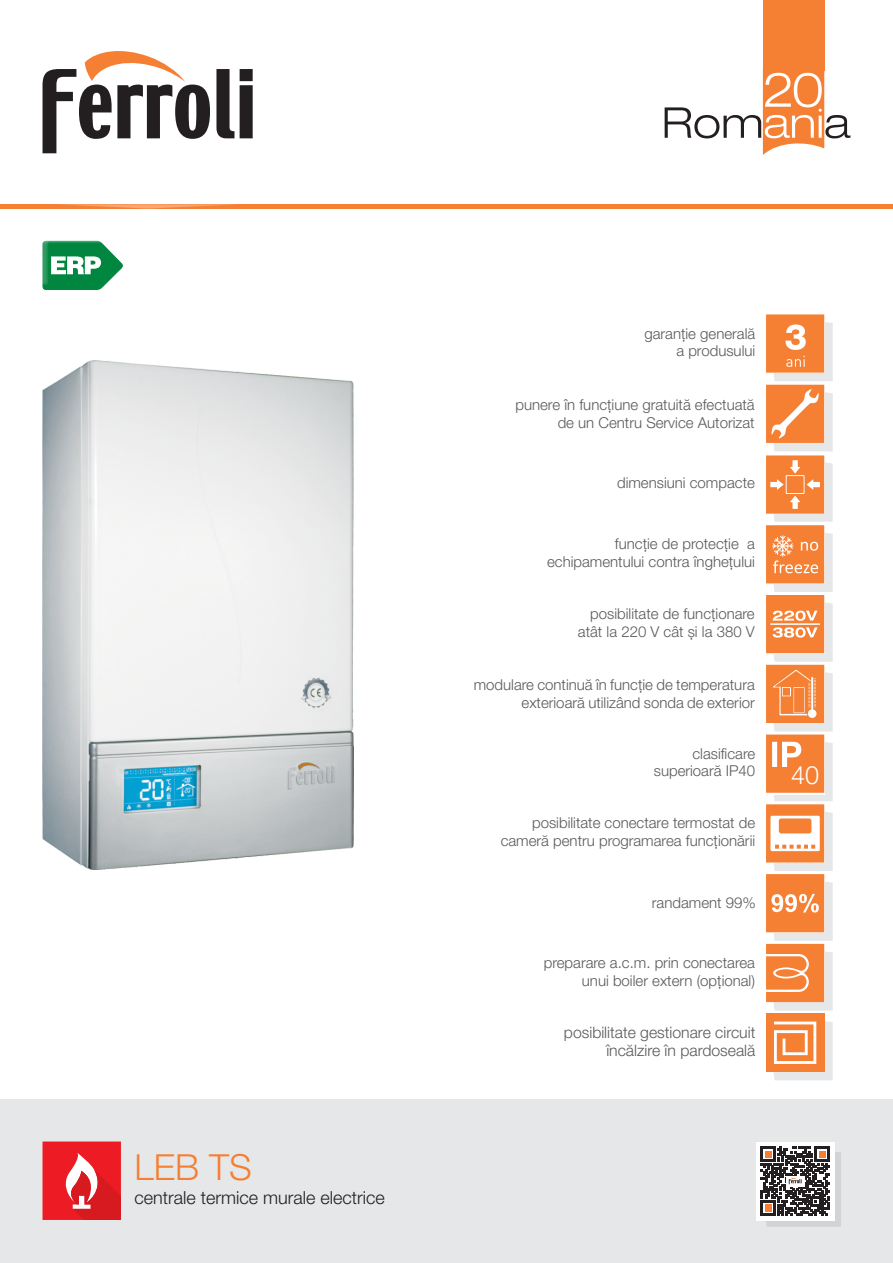
<style>
.page{position:relative;width:893px;height:1263px;background:#fff}
.page>*{position:absolute;margin:0;border:0;box-sizing:border-box;transform-origin:0 0}
.t1{font:300 36px "Helvetica Neue LT Com";color:#f57f32}
.t2{font:300 25.2px "Helvetica Neue LT Com";color:#fff}
.t3{font:300 18px "Helvetica Neue LT Com";color:#231f20}
.t4{font:300 15.75px/18.6px "Helvetica Neue LT Com";color:#58595b;text-align:right}
.t5{font:300 15px/17.7px "Helvetica Neue LT Com";color:#58595b;text-align:right}
</style>
<div class="page">
<svg style="left:766px;top:314px;width:67px;height:766px;background:#f4ab7b"></svg>
<svg style="left:45px;top:240px;width:53px;height:1px"></svg>
<svg style="left:42px;top:241px;width:81px;height:49px"></svg>
<img style="left:43px;top:361px;width:310px;height:509px">
<div style="left:0;top:1099px;width:893px;height:164px;background:#e6e7e8"></div>
<svg style="left:43px;top:1141px;width:78px;height:79px;background:#e9373e"></svg>
<div style="left:763px;top:0;width:61px;height:71px;background:#f57f32"></div>
<svg style="left:216px;top:69px;width:18px;height:69px"></svg>
<svg style="left:240px;top:69px;width:13px;height:69px"></svg>
<svg style="left:43px;top:51px;width:167px;height:102px"></svg>
<div style="left:0;top:204px;width:893px;height:5px;background:#f57f32"></div>
<svg style="left:665px;top:69px;width:185px;height:86px"></svg>
<svg style="left:60px;top:204px;width:176px;height:5px"></svg>
<svg style="left:756px;top:1142px;width:85px;height:85px;background:#969291"></svg>
<h1 class="t1" style="left:134px;top:1154px;width:119px">LEB TS</h1>
<p class="t3" style="left:134px;top:1191px;width:252px">centrale termice murale electrice</p>
<p class="t5" style="left:644px;top:327px;width:112px">garanție generală a produsului</p>
<p class="t5" style="left:515px;top:398px;width:241px">punere în funcțiune gratuită efectuată de un Centru Service Autorizat</p>
<p class="t5" style="left:617px;top:476px;width:139px">dimensiuni compacte</p>
<p class="t5" style="left:547px;top:537px;width:209px">funcție de protecție a echipamentului contra înghețului</p>
<p class="t5" style="left:578px;top:607px;width:178px">posibilitate de funcționare atât la 220 V cât și la 380 V</p>
<p class="t5" style="left:474px;top:678px;width:283px">modulare continuă în funcție de temperatura exterioară utilizând sonda de exterior</p>
<p class="t5" style="left:654px;top:747px;width:103px">clasificare superioară IP40</p>
<p class="t5" style="left:501px;top:816px;width:256px">posibilitate conectare termostat de cameră pentru programarea funcționării</p>
<p class="t5" style="left:652px;top:896px;width:105px">randament 99%</p>
<p class="t5" style="left:544px;top:956px;width:213px">preparare a.c.m. prin conectarea unui boiler extern (opțional)</p>
<p class="t4" style="left:564px;top:1025px;width:193px">posibilitate gestionare circuit încălzire în pardoseală</p>
<h2 class="t2" style="left:791px;top:766px;width:30px">40</h2>
</div>
